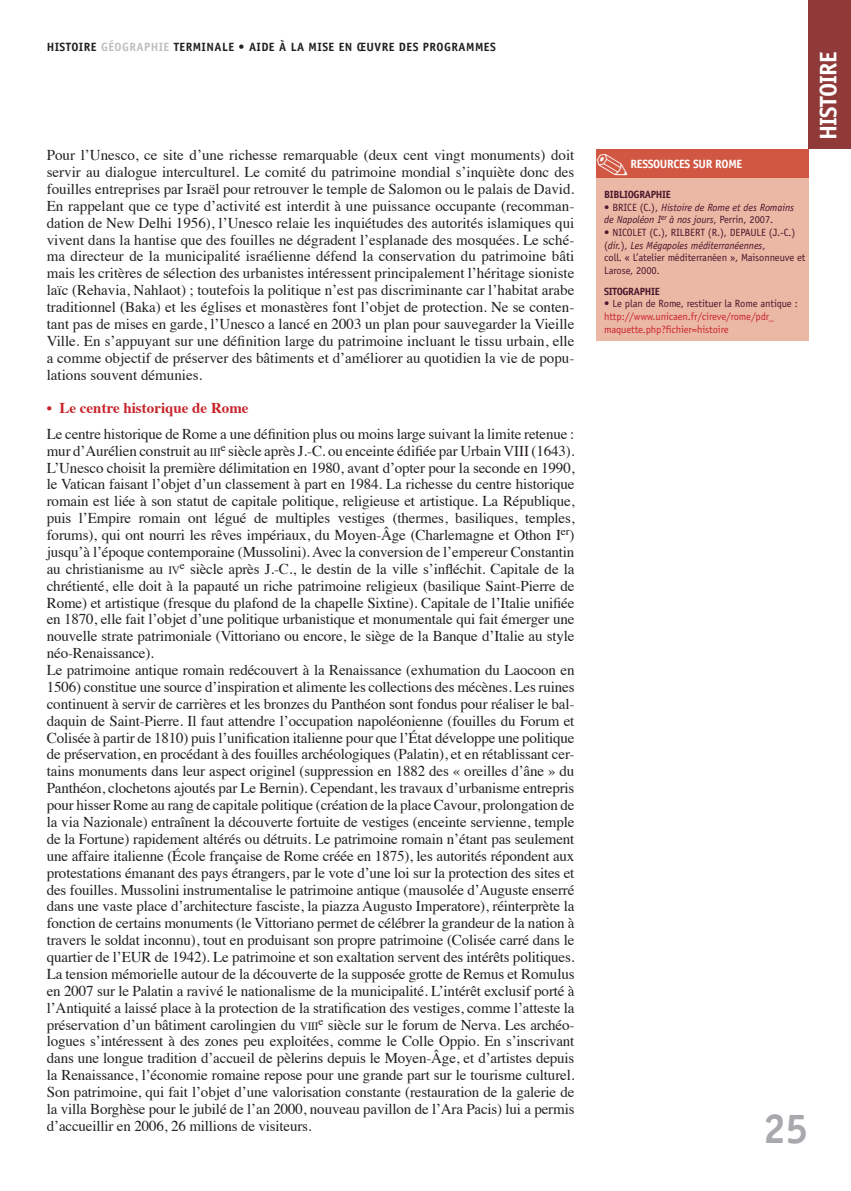
<style>
.page{position:relative;width:851px;height:1191px;background:#fff}
.page>*{position:absolute;margin:0;border:0;box-sizing:border-box;transform-origin:0 0}
.t1{font:700 42px "Officina Sans Std";color:#a8a9ad}
.t2{font:700 24px "Officina Sans Std";color:#fff}
.t3{font:15px/16.8px "Times";letter-spacing:-.01em;color:#231f20;text-align:justify}
.t4{font:700 15px "Times";color:#c8242b}
.t5{font:700 12px "Officina Sans Std";letter-spacing:.035em;color:#231f20}
.t6{font:700 12px "Officina Sans Std";color:#fff}
.t7{font:10.5px/12.6px "Officina Sans Std";letter-spacing:-.01em;color:#48172b}
.t8{font:italic 10.5px/12.6px "Officina Sans Std";letter-spacing:-.01em;color:#48172b}
.t9{font:10.5px/12.6px "Officina Sans Std";letter-spacing:-.01em;color:#c8242b}
.t10{font:700 10.5px "Officina Sans Std";color:#48172b}
.s1{color:#bfbfbf}
.s2{font-size:11.25px}
.s3{font-style:normal}
.s4{font-style:italic}
</style>
<div class="page">
<div style="left:595px;top:178px;width:213px;height:163px;background:#ecb8a6"></div>
<div style="left:595px;top:149px;width:213px;height:29px;background:#d15743"></div>
<div style="left:808px;top:0;width:42px;height:149px;background:#903939"></div>
<p class="t5" style="left:47px;top:40px;width:450px">HISTOIRE <span class="s1">GÉOGRAPHIE</span> TERMINALE • AIDE À LA MISE EN ŒUVRE DES PROGRAMMES</p>
<p class="t3" style="left:47px;top:145px;width:529px">Pour l’Unesco, ce site d’une richesse remarquable (deux cent vingt monuments) doit servir au dialogue interculturel. Le comité du patrimoine mondial s’inquiète donc des fouilles entreprises par Israël pour retrouver le temple de Salomon ou le palais de David.<br>En rappelant que ce type d’activité est interdit à une puissance occupante (recomman&shy;dation de New Delhi 1956), l’Unesco relaie les inquiétudes des autorités islamiques qui vivent dans la hantise que des fouilles ne dégradent l’esplanade des mosquées. Le sché&shy;ma directeur de la municipalité israélienne défend la conservation du patrimoine bâti mais les critères de sélection des urbanistes intéressent principalement l’héritage sioniste laïc (Rehavia, Nahlaot) ; toutefois la politique n’est pas discriminante car l’habitat arabe traditionnel (Baka) et les églises et monastères font l’objet de protection. Ne se conten&shy;tant pas de mises en garde, l’Unesco a lancé en 2003 un plan pour sauvegarder la Vieille Ville. En s’appuyant sur une définition large du patrimoine incluant le tissu urbain, elle a comme objectif de préserver des bâtiments et d’améliorer au quotidien la vie de popu&shy;lations souvent démunies.</p>
<p class="t4" style="left:47px;top:394px;width:203px">• Le centre historique de Rome</p>
<p class="t3" style="left:47px;top:424px;width:529px;text-align:left">Le centre historique de Rome a une définition plus ou moins large suivant la limite retenue : mur d’Aurélien construit au <span class="s2">iii</span><sup>e</sup> siècle après J.-C. ou enceinte édifiée par Urbain VIII (1643).<br>L’Unesco choisit la première délimitation en 1980, avant d’opter pour la seconde en 1990, le Vatican faisant l’objet d’un classement à part en 1984. La richesse du centre historique romain est liée à son statut de capitale politique, religieuse et artistique. La République, puis l’Empire romain ont légué de multiples vestiges (thermes, basiliques, temples, forums), qui ont nourri les rêves impériaux, du Moyen-Âge (Charlemagne et Othon I<sup>er</sup>) jusqu’à l’époque contemporaine (Mussolini). Avec la conversion de l’empereur Constantin au christianisme au <span class="s2">iv</span><sup>e</sup> siècle après J.-C., le destin de la ville s’infléchit. Capitale de la chrétienté, elle doit à la papauté un riche patrimoine religieux (basilique Saint-Pierre de Rome) et artistique (fresque du plafond de la chapelle Sixtine). Capitale de l’Italie unifiée en 1870, elle fait l’objet d’une politique urbanistique et monumentale qui fait émerger une nouvelle strate patrimoniale (Vittoriano ou encore, le siège de la Banque d’Italie au style néo-Renaissance).<br>Le patrimoine antique romain redécouvert à la Renaissance (exhumation du Laocoon en 1506) constitue une source d’inspiration et alimente les collections des mécènes. Les ruines continuent à servir de carrières et les bronzes du Panthéon sont fondus pour réaliser le bal&shy;daquin de Saint-Pierre. Il faut attendre l’occupation napoléonienne (fouilles du Forum et Colisée à partir de 1810) puis l’unification italienne pour que l’État développe une politique de préservation, en procédant à des fouilles archéologiques (Palatin), et en rétablissant cer&shy;tains monuments dans leur aspect originel (suppression en 1882 des « oreilles d’âne » du Panthéon, clochetons ajoutés par Le Bernin). Cependant, les travaux d’urbanisme entrepris pour hisser Rome au rang de capitale politique (création de la place Cavour, prolongation de la via Nazionale) entraînent la découverte fortuite de vestiges (enceinte servienne, temple de la Fortune) rapidement altérés ou détruits. Le patrimoine romain n’étant pas seulement une affaire italienne (École française de Rome créée en 1875), les autorités répondent aux protestations émanant des pays étrangers, par le vote d’une loi sur la protection des sites et des fouilles. Mussolini instrumentalise le patrimoine antique (mausolée d’Auguste enserré dans une vaste place d’architecture fasciste, la piazza Augusto Imperatore), réinterprète la fonction de certains monuments (le Vittoriano permet de célébrer la grandeur de la nation à travers le soldat inconnu), tout en produisant son propre patrimoine (Colisée carré dans le quartier de l’EUR de 1942). Le patrimoine et son exaltation servent des intérêts politiques.<br>La tension mémorielle autour de la découverte de la supposée grotte de Remus et Romulus en 2007 sur le Palatin a ravivé le nationalisme de la municipalité. L’intérêt exclusif porté à l’Antiquité a laissé place à la protection de la stratification des vestiges, comme l’atteste la préservation d’un bâtiment carolingien du <span class="s2">viii</span><sup>e</sup> siècle sur le forum de Nerva. Les archéo&shy;logues s’intéressent à des zones peu exploitées, comme le Colle Oppio. En s’inscrivant dans une longue tradition d’accueil de pèlerins depuis le Moyen-Âge, et d’artistes depuis la Renaissance, l’économie romaine repose pour une grande part sur le tourisme culturel.<br>Son patrimoine, qui fait l’objet d’une valorisation constante (restauration de la galerie de la villa Borghèse pour le jubilé de l’an 2000, nouveau pavillon de l’Ara Pacis) lui a permis d’accueillir en 2006, 26 millions de visiteurs.</p>
<p class="t6" style="left:630px;top:156px;width:14px">RESSOURCES</p>
<p class="t6" style="left:693px;top:156px;width:8px">SUR</p>
<p class="t6" style="left:715px;top:156px;width:8px">ROME</p>
<p class="t10" style="left:604px;top:188px;width:12px">BIBLIOGRAPHIE</p>
<p class="t8" style="left:604px;top:201px;width:191px"><span class="s3">• BRICE (C.),</span> Histoire de Rome et des Romains de Napoléon I<sup>er</sup> à nos jours<span class="s3">, Perrin, 2007.</span></p>
<p class="t7" style="left:604px;top:226px;width:203px">• NICOLET (C.), RILBERT (R.), DEPAULE (J.-C.) (<span class="s4">dir.</span>), <span class="s4">Les Mégapoles méditerranéennes</span>,<br>coll. « L’atelier méditerranéen », Maisonneuve et Larose, 2000.</p>
<p class="t10" style="left:604px;top:285px;width:11px">SITOGRAPHIE</p>
<p class="t7" style="left:604px;top:297px;width:195px">• Le plan de Rome, restituer la Rome antique :</p>
<p class="t9" style="left:604px;top:310px;width:171px">http://www.unicaen.fr/cireve/rome/pdr_ maquette.php?fichier=histoire</p>
<h2 class="t2" style="left:813px;top:140px;width:88px;rotate:-90deg">HISTOIRE</h2>
<h1 class="t1" style="left:762px;top:1103px;width:47px">25</h1>
</div>
